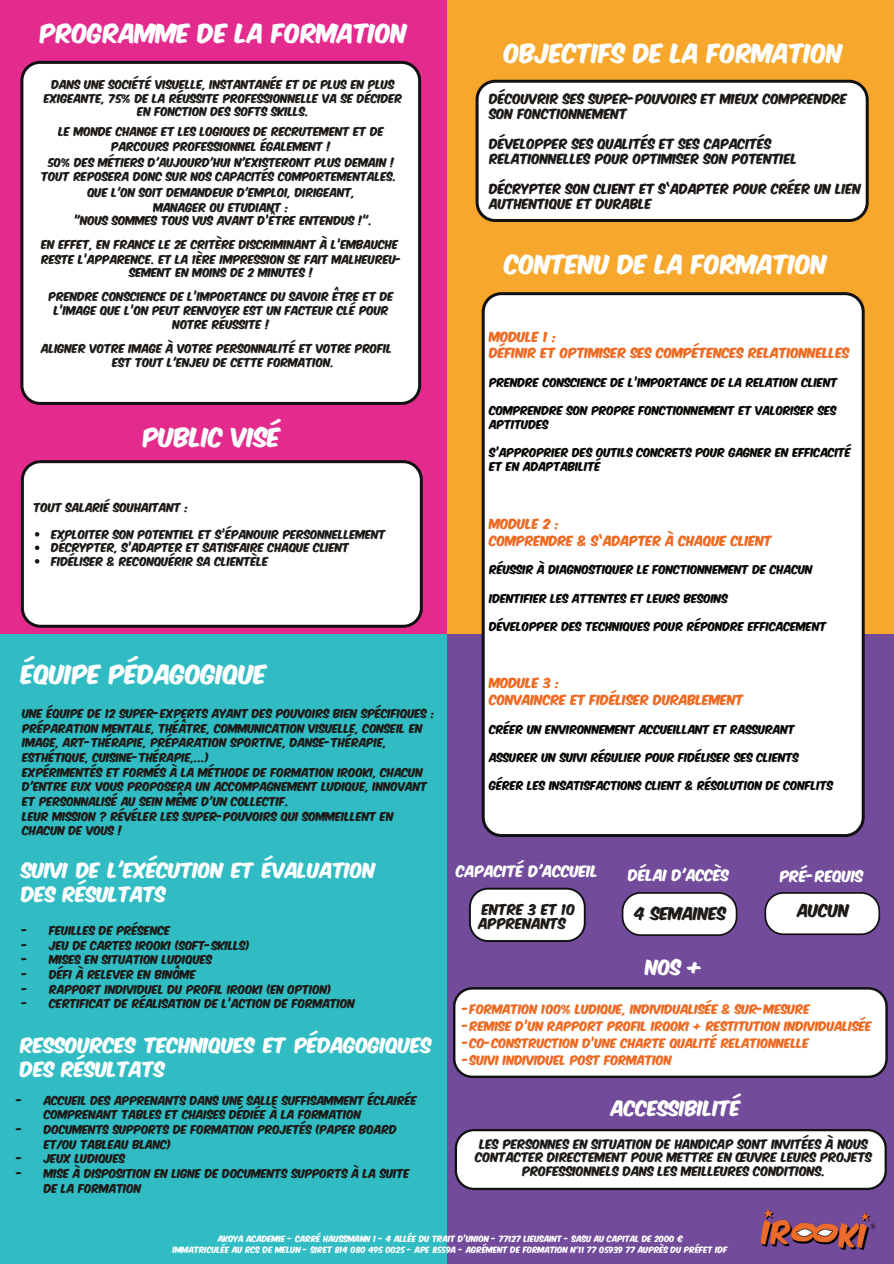
<style>
.page{position:relative;width:894px;height:1264px;background:#fff}
.page>*{position:absolute;margin:0;border:0;box-sizing:border-box;transform-origin:0 0}
.t1{font:22.5px "Komika Axis";color:#fff}
.t2{font:21px "Komika Axis";color:#fff}
.t3{font:18px/23.7px "Komika Axis";color:#fff}
.t4{font:15.15px "Komika Axis";color:#1d1a17}
.t5{font:13.5px "Komika Axis";color:#fff}
.t6{font:12.75px/14.4px "Komika Axis";color:#1d1a17}
.t7{font:12px/15px "Komika Axis";color:#1d1a17}
.t8{font:12px/16.6px "Komika Axis";color:#ed6a23}
.t9{font:11.25px/16.8px "Komika Axis";color:#ed6a23}
.t10{font:11.25px/13.5px "Komika Axis";color:#1d1a17;text-align:center}
.t11{font:10.5px/14.7px "Komika Axis";color:#1d1a17}
.t12{font:10.5px/14px "Komika Axis";color:#080704}
.t13{font:7.5px/11.2px "Komika Axis";color:#fff;text-align:center}
.s1{color:#1a1615}
</style>
<div class="page">
<div style="left:0;top:0;width:447px;height:640px;background:#e32a8d"></div>
<div style="left:447px;top:0;width:446px;height:639px;background:#f7a82c"></div>
<div style="left:0;top:634px;width:447px;height:629px;background:#31bcc4"></div>
<div style="left:447px;top:634px;width:446px;height:629px;background:#724b9a"></div>
<div style="left:20px;top:61px;width:401px;height:344px;background:#fff"></div>
<div style="left:21px;top:460px;width:401px;height:167px;background:#fff"></div>
<div style="left:475px;top:80px;width:393px;height:142px;background:#fff"></div>
<div style="left:481px;top:292px;width:383px;height:545px;background:#fff"></div>
<img style="left:749px;top:1189px;width:127px;height:61px">
<svg style="left:469px;top:887px;width:116px;height:55px;background:#e1dfe3"></svg>
<svg style="left:621px;top:892px;width:116px;height:44px;background:#dfdce2"></svg>
<svg style="left:453px;top:987px;width:434px;height:91px;background:#efeeef"></svg>
<svg style="left:454px;top:1129px;width:432px;height:60px;background:#eeedee"></svg>
<svg style="left:764px;top:892px;width:115px;height:43px;background:#e0dee3"></svg>
<svg style="left:35px;top:532px;width:4px;height:4px"></svg>
<svg style="left:35px;top:545px;width:4px;height:5px"></svg>
<svg style="left:35px;top:559px;width:4px;height:4px"></svg>
<h1 class="t1" style="left:40px;top:22px;width:368px">PROGRAMME DE LA FORMATION</h1>
<p class="t11" style="left:44px;top:79px;width:360px;line-height:13.5px;text-align:center">DANS UNE SOCIÉTÉ VISUELLE, INSTANTANÉE ET DE PLUS EN PLUS<br>EXIGEANTE, 75% DE LA RÉUSSITE PROFESSIONNELLE VA SE DÉCIDER<br>EN FONCTION DES SOFTS SKILLS.</p>
<p class="t11" style="left:59px;top:125px;width:327px;text-align:center">LE MONDE CHANGE ET LES LOGIQUES DE RECRUTEMENT ET DE<br>PARCOURS PROFESSIONNEL ÉGALEMENT !</p>
<p class="t11" style="left:42px;top:156px;width:356px;text-align:center">50% DES MÉTIERS D'AUJOURD'HUI N'EXISTERONT PLUS DEMAIN !<br>TOUT REPOSERA DONC SUR NOS CAPACITÉS COMPORTEMENTALES.</p>
<p class="t11" style="left:88px;top:186px;width:269px;text-align:center">QUE L'ON SOIT DEMANDEUR D'EMPLOI, DIRIGEANT,<br>MANAGER OU ETUDIANT :</p>
<p class="t11" style="left:74px;top:214px;width:299px">"NOUS SOMMES TOUS VUS AVANT D’ÊTRE ENTENDUS !".</p>
<p class="t11" style="left:42px;top:238px;width:362px">EN EFFET, EN FRANCE LE 2E CRITÈRE DISCRIMINANT À L’EMBAUCHE<br>RESTE L’APPARENCE. ET LA 1ÈRE IMPRESSION SE FAIT MALHEUREU-</p>
<p class="t11" style="left:129px;top:266px;width:185px">SEMENT EN MOINS DE 2 MINUTES !</p>
<p class="t11" style="left:49px;top:290px;width:346px;text-align:center">PRENDRE CONSCIENCE DE L’IMPORTANCE DU SAVOIR ÊTRE ET DE<br>L’IMAGE QUE L’ON PEUT RENVOYER EST UN FACTEUR CLÉ POUR</p>
<p class="t11" style="left:173px;top:318px;width:98px">NOTRE RÉUSSITE !</p>
<p class="t11" style="left:112px;top:341px;width:281px;text-indent:-71px">ALIGNER VOTRE IMAGE À VOTRE PERSONNALITÉ ET VOTRE PROFIL<br>EST TOUT L'ENJEU DE CETTE FORMATION.</p>
<h1 class="t1" style="left:143px;top:426px;width:139px">PUBLIC VISÉ</h1>
<p class="t11" style="left:34px;top:501px;width:156px">TOUT SALARIÉ SOUHAITANT :</p>
<p class="t11" style="left:52px;top:528px;width:336px;line-height:13.5px">EXPLOITER SON POTENTIEL ET S’ÉPANOUIR PERSONNELLEMENT<br>DÉCRYPTER, S’ADAPTER ET SATISFAIRE CHAQUE CLIENT<br>FIDÉLISER &amp; RECONQUÉRIR SA CLIENTÈLE</p>
<h1 class="t1" style="left:21px;top:663px;width:247px">ÉQUIPE PÉDAGOGIQUE</h1>
<p class="t11" style="left:23px;top:707px;width:414px">UNE ÉQUIPE DE 12 SUPER-EXPERTS AYANT DES POUVOIRS BIEN SPÉCIFIQUES :<br>PRÉPARATION MENTALE, THÉÂTRE, COMMUNICATION VISUELLE, CONSEIL EN IMAGE, ART-THÉRAPIE, PRÉPARATION SPORTIVE, DANSE-THÉRAPIE, ESTHÉTIQUE, CUISINE-THÉRAPIE,...)<br>EXPÉRIMENTÉS ET FORMÉS À LA MÉTHODE DE FORMATION IROOKI, CHACUN D'ENTRE EUX VOUS PROPOSERA UN ACCOMPAGNEMENT LUDIQUE, INNOVANT ET PERSONNALISÉ AU SEIN MÊME D'UN COLLECTIF.<br>LEUR MISSION ? RÉVÉLER LES SUPER-POUVOIRS QUI SOMMEILLENT EN CHACUN DE VOUS !</p>
<h3 class="t3" style="left:22px;top:860px;width:355px">SUIVI DE L'EXÉCUTION ET ÉVALUATION<br>DES RÉSULTATS</h3>
<p class="t11" style="left:23px;top:924px;width:8px;text-align:justify">- - - - - -</p>
<p class="t11" style="left:49px;top:924px;width:307px">FEUILLES DE PRÉSENCE<br>JEU DE CARTES IROOKI (SOFT-SKILLS)<br>MISES EN SITUATION LUDIQUES<br>DÉFI À RELEVER EN BINÔME<br>RAPPORT INDIVIDUEL DU PROFIL IROOKI (EN OPTION)<br>CERTIFICAT DE RÉALISATION DE L’ACTION DE FORMATION</p>
<h3 class="t3" style="left:20px;top:1034px;width:413px">RESSOURCES TECHNIQUES ET PÉDAGOGIQUES<br>DES RÉSULTATS</h3>
<p class="t11" style="left:17px;top:1093px;width:8px">-</p>
<p class="t11" style="left:17px;top:1122px;width:8px">-</p>
<p class="t11" style="left:17px;top:1152px;width:8px">- -</p>
<p class="t11" style="left:44px;top:1093px;width:374px">ACCUEIL DES APPRENANTS DANS UNE SALLE SUFFISAMMENT ÉCLAIRÉE COMPRENANT TABLES ET CHAISES DÉDIÉE À LA FORMATION DOCUMENTS SUPPORTS DE FORMATION PROJETÉS (PAPER BOARD ET/OU TABLEAU BLANC)<br>JEUX LUDIQUES<br>MISE À DISPOSITION EN LIGNE DE DOCUMENTS SUPPORTS À LA SUITE DE LA FORMATION</p>
<h1 class="t1" style="left:504px;top:42px;width:340px">OBJECTIFS DE LA FORMATION</h1>
<p class="t7" style="left:489px;top:93px;width:359px">DÉCOUVRIR SES SUPER-POUVOIRS ET MIEUX COMPRENDRE<br>SON FONCTIONNEMENT</p>
<p class="t7" style="left:489px;top:138px;width:309px">DÉVELOPPER SES QUALITÉS ET SES CAPACITÉS<br>RELATIONNELLES POUR OPTIMISER SON POTENTIEL</p>
<p class="t7" style="left:489px;top:183px;width:373px"><span class="s1">DÉCRYPTER SON CLIENT ET S‘ADAPTER</span> POUR CRÉER UN LIEN<br>AUTHENTIQUE ET DURABLE</p>
<h1 class="t1" style="left:505px;top:253px;width:323px">CONTENU DE LA FORMATION</h1>
<p class="t8" style="left:489px;top:329px;width:362px">MODULE 1 :<br>DÉFINIR ET OPTIMISER SES COMPÉTENCES RELATIONNELLES</p>
<p class="t12" style="left:489px;top:376px;width:349px">PRENDRE CONSCIENCE DE L’IMPORTANCE DE LA RELATION CLIENT</p>
<p class="t12" style="left:489px;top:404px;width:349px">COMPRENDRE SON PROPRE FONCTIONNEMENT ET VALORISER SES<br>APTITUDES</p>
<p class="t12" style="left:489px;top:446px;width:363px">S’APPROPRIER DES OUTILS CONCRETS POUR GAGNER EN EFFICACITÉ<br>ET EN ADAPTABILITÉ</p>
<p class="t8" style="left:489px;top:516px;width:284px">MODULE 2 :<br>COMPRENDRE &amp; S‘ADAPTER À CHAQUE CLIENT</p>
<p class="t12" style="left:489px;top:564px;width:325px">RÉUSSIR À DIAGNOSTIQUER LE FONCTIONNEMENT DE CHACUN</p>
<p class="t12" style="left:489px;top:592px;width:240px">IDENTIFIER LES ATTENTES ET LEURS BESOINS</p>
<p class="t12" style="left:489px;top:620px;width:338px">DÉVELOPPER DES TECHNIQUES POUR RÉPONDRE EFFICACEMENT</p>
<p class="t8" style="left:489px;top:675px;width:256px">MODULE 3 :<br>CONVAINCRE ET FIDÉLISER DURABLEMENT</p>
<p class="t12" style="left:489px;top:723px;width:307px">CRÉER UN ENVIRONNEMENT ACCUEILLANT ET RASSURANT</p>
<p class="t12" style="left:489px;top:751px;width:311px">ASSURER UN SUIVI RÉGULIER POUR FIDÉLISER SES CLIENTS</p>
<p class="t12" style="left:489px;top:779px;width:345px">GÉRER LES INSATISFACTIONS CLIENT &amp; RÉSOLUTION DE CONFLITS</p>
<p class="t5" style="left:456px;top:864px;width:143px">CAPACITÉ D'ACCUEIL</p>
<p class="t5" style="left:628px;top:868px;width:102px">DÉLAI D'ACCÈS</p>
<p class="t5" style="left:779px;top:869px;width:85px">PRÉ-REQUIS</p>
<h3 class="t4" style="left:634px;top:905px;width:93px">4 SEMAINES</h3>
<h3 class="t4" style="left:797px;top:903px;width:53px">AUCUN</h3>
<p class="t6" style="left:478px;top:903px;width:98px">ENTRE 3 ET 10<br>APPRENANTS</p>
<h3 class="t3" style="left:645px;top:957px;width:37px">NOS</h3>
<h2 class="t2" style="left:688px;top:956px;width:17px">+</h2>
<p class="t9" style="left:463px;top:1001px;width:410px">-FORMATION 100% LUDIQUE, INDIVIDUALISÉE &amp; SUR-MESURE<br>-REMISE D’UN RAPPORT PROFIL IROOKI + RESTITUTION INDIVIDUALISÉE -CO-CONSTRUCTION D’UNE CHARTE QUALITÉ RELATIONNELLE<br>-SUIVI INDIVIDUEL POST FORMATION</p>
<h3 class="t3" style="left:611px;top:1097px;width:131px">ACCESSIBILITÉ</h3>
<p class="t10" style="left:475px;top:1138px;width:398px">LES PERSONNES EN SITUATION DE HANDICAP SONT INVITÉES À NOUS<br>CONTACTER DIRECTEMENT POUR METTRE EN ŒUVRE LEURS PROJETS<br>PROFESSIONNELS DANS LES MEILLEURES CONDITIONS.</p>
<p class="t13" style="left:173px;top:1233px;width:556px">AKOYA ACADEMIE - CARRÉ HAUSSMANN 1 - 4 ALLÉE DU TRAIT D’UNION - 77127 LIEUSAINT - SASU AU CAPITAL DE 2000 €<br>IMMATRICULÉE AU RCS DE MELUN - SIRET 814 080 495 0025 - APE 8559A - AGRÉMENT DE FORMATION N°11 77 05939 77 AUPRÈS DU PRÉFET IDF</p>
</div>
